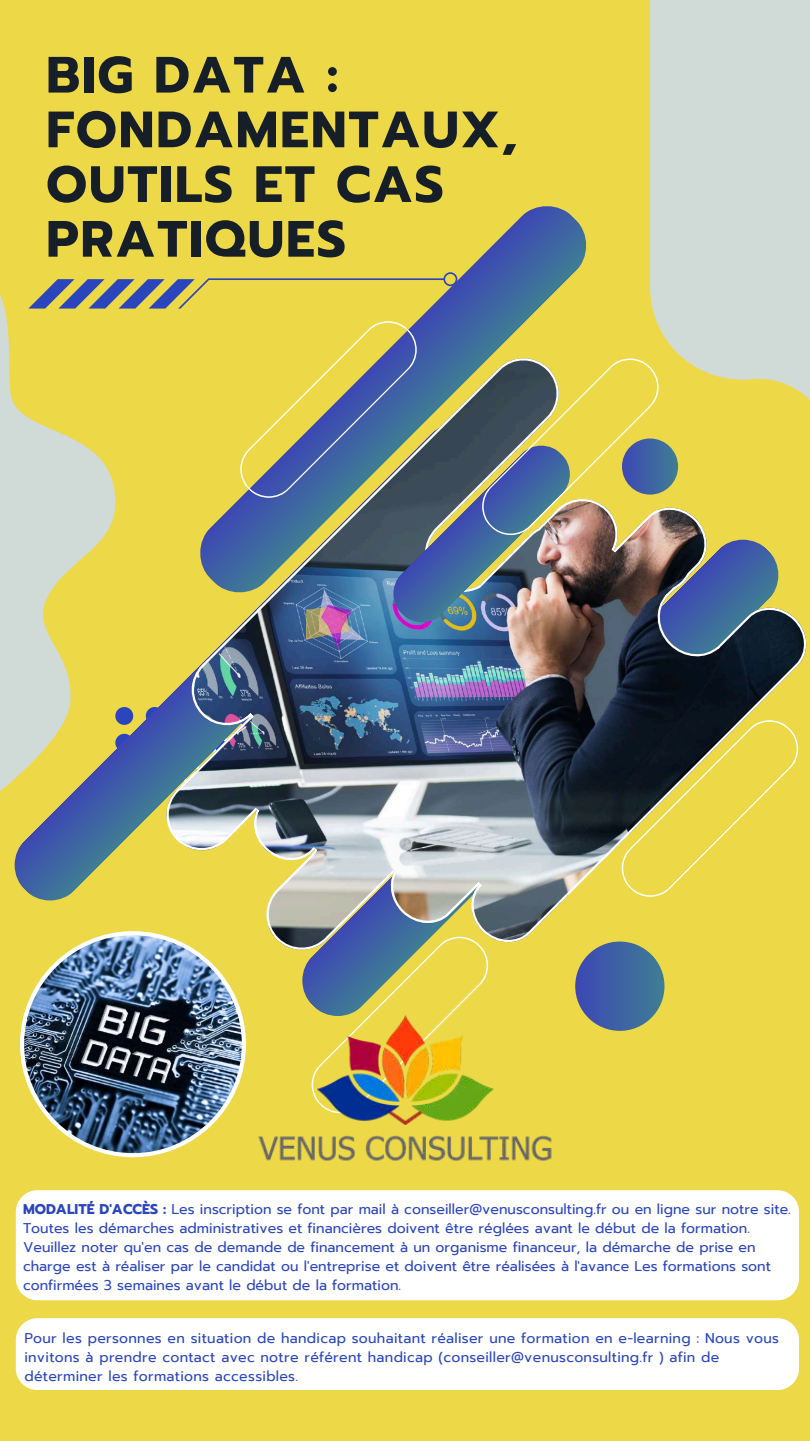
<style>
.page{position:relative;width:810px;height:1441px;background:#fff}
.page>*{position:absolute;margin:0;border:0;box-sizing:border-box;transform-origin:0 0}
.t1{font:700 51px/54.7px "Prompt";letter-spacing:.035em;color:#161e28}
.t2{font:14.1px/19.1px "Prompt";color:#2b46bd}
.t3{font:14.1px/19.1px "Prompt";letter-spacing:.02em;color:#2b46bd}
.s1{font-weight:700}
</style>
<div class="page">
<div style="left:0;top:0;width:810px;height:1440px;background:#edd947"></div>
<div style="left:650px;top:0;width:160px;height:400px;background:#d0dad7"></div>
<img style="left:20px;top:931px;width:226px;height:225px">
<svg style="left:0;top:294px;width:106px;height:497px"></svg>
<div style="left:16px;top:1190px;width:783px;height:109px;background:#fff"></div>
<div style="left:16px;top:1318px;width:783px;height:71px;background:#fff"></div>
<svg style="left:28px;top:279px;width:169px;height:29px"></svg>
<svg style="left:15px;top:424px;width:151px;height:476px"></svg>
<img style="left:166px;top:358px;width:641px;height:592px">
<svg style="left:197px;top:206px;width:389px;height:390px"></svg>
<div style="left:575px;top:941px;width:89px;height:89px;background:linear-gradient(to right,#414ab2,#3e7d94);border-radius:50%"></div>
<div style="left:622px;top:438px;width:56px;height:56px;background:#3f739a;border-radius:50%"></div>
<img style="left:240px;top:321px;width:419px;height:301px">
<svg style="left:312px;top:936px;width:176px;height:79px"></svg>
<img style="left:258px;top:1015px;width:294px;height:146px">
<svg style="left:622px;top:720px;width:176px;height:176px"></svg>
<h1 class="t1" style="left:46px;top:48px;width:473px">BIG DATA :<br>FONDAMENTAUX,<br>OUTILS ET CAS<br>PRATIQUES</h1>
<p class="t2" style="left:23px;top:1199px;width:769px"><span class="s1">MODALITÉ D'ACCÈS :</span> Les inscription se font par mail à conseiller@venusconsulting.fr ou en ligne sur notre site.<br>Toutes les démarches administratives et financières doivent être réglées avant le début de la formation.<br>Veuillez noter qu'en cas de demande de financement à un organisme financeur, la démarche de prise en charge est à réaliser par le candidat ou l'entreprise et doivent être réalisées à l'avance Les formations sont confirmées 3 semaines avant le début de la formation.</p>
<p class="t3" style="left:24px;top:1328px;width:756px">Pour les personnes en situation de handicap souhaitant réaliser une formation en e-learning : Nous vous invitons à prendre contact avec notre référent handicap (conseiller@venusconsulting.fr ) afin de déterminer les formations accessibles.</p>
</div>
